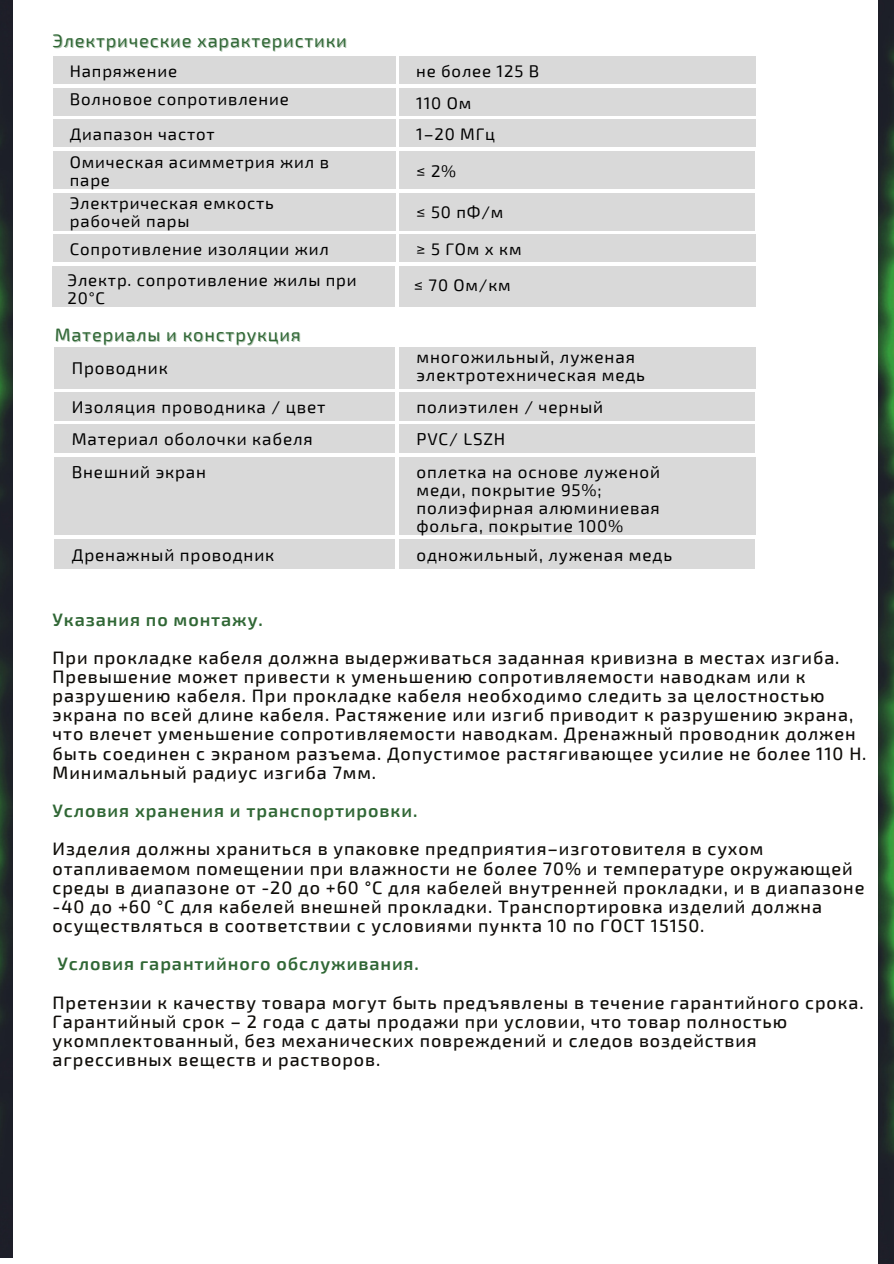
<style>
.page{position:relative;width:894px;height:1264px;background:#fff}
.page>*{position:absolute;margin:0;border:0;box-sizing:border-box;transform-origin:0 0}
.t1{font:500 18px/19.2px "Exo 2";letter-spacing:.05em;color:#0f0d09}
.t2{font:600 18px "Exo 2";letter-spacing:.05em;color:#306735}
.t3{font:18px "Exo 2";letter-spacing:.05em;color:#306735}
.t4{font:16.95px/18px "Exo 2";letter-spacing:.05em;color:#000}
.t5{font:16.8px/17.7px "Exo 2";letter-spacing:.05em;color:#000}
.t6{font:16.8px "Exo 2";letter-spacing:.185em;color:#000}
</style>
<div class="page">
<img style="left:878px;top:0;width:15px;height:1263px">
<div style="left:53px;top:56px;width:342px;height:27px;background:#d9d9d9"></div>
<div style="left:53px;top:88px;width:342px;height:27px;background:#d9d9d9"></div>
<div style="left:53px;top:120px;width:342px;height:27px;background:#d9d9d9"></div>
<div style="left:53px;top:152px;width:342px;height:37px;background:#d9d9d9"></div>
<div style="left:53px;top:193px;width:342px;height:37px;background:#d9d9d9"></div>
<div style="left:53px;top:234px;width:342px;height:27px;background:#d9d9d9"></div>
<div style="left:399px;top:56px;width:356px;height:27px;background:#d9d9d9"></div>
<div style="left:399px;top:88px;width:356px;height:27px;background:#d9d9d9"></div>
<div style="left:399px;top:120px;width:356px;height:27px;background:#d9d9d9"></div>
<div style="left:399px;top:152px;width:356px;height:37px;background:#d9d9d9"></div>
<div style="left:399px;top:193px;width:356px;height:37px;background:#d9d9d9"></div>
<div style="left:399px;top:234px;width:356px;height:27px;background:#d9d9d9"></div>
<img style="left:0;top:0;width:13px;height:1257px">
<div style="left:399px;top:347px;width:356px;height:41px;background:#d9d9d9"></div>
<div style="left:55px;top:347px;width:340px;height:41px;background:#d9d9d9"></div>
<div style="left:55px;top:393px;width:340px;height:28px;background:#d9d9d9"></div>
<div style="left:55px;top:425px;width:340px;height:28px;background:#d9d9d9"></div>
<div style="left:55px;top:457px;width:340px;height:78px;background:#d9d9d9"></div>
<div style="left:55px;top:539px;width:340px;height:30px;background:#d9d9d9"></div>
<div style="left:399px;top:393px;width:356px;height:28px;background:#d9d9d9"></div>
<div style="left:399px;top:425px;width:356px;height:28px;background:#d9d9d9"></div>
<div style="left:399px;top:457px;width:356px;height:78px;background:#d9d9d9"></div>
<div style="left:399px;top:539px;width:356px;height:30px;background:#d9d9d9"></div>
<div style="left:53px;top:266px;width:342px;height:40px;background:#d9d9d9"></div>
<div style="left:399px;top:266px;width:355px;height:40px;background:#d9d9d9"></div>
<p class="t3" style="left:53px;top:29px;width:296px">Электрические характеристики</p>
<p class="t5" style="left:70px;top:61px;width:109px">Напряжение</p>
<p class="t5" style="left:70px;top:89px;width:220px">Волновое сопротивление</p>
<p class="t5" style="left:70px;top:124px;width:146px">Диапазон частот</p>
<p class="t5" style="left:70px;top:153px;width:260px">Омическая асимметрия жил в паре</p>
<p class="t5" style="left:70px;top:194px;width:205px">Электрическая емкость рабочей пары</p>
<p class="t5" style="left:70px;top:239px;width:260px">Сопротивление изоляции жил</p>
<p class="t5" style="left:416px;top:61px;width:124px">не более 125 В</p>
<p class="t5" style="left:416px;top:93px;width:57px">110 Ом</p>
<p class="t5" style="left:416px;top:124px;width:80px">1–20 МГц</p>
<p class="t5" style="left:416px;top:161px;width:42px">≤ 2%</p>
<p class="t5" style="left:416px;top:203px;width:89px">≤ 50 пФ/м</p>
<p class="t6" style="left:416px;top:238px;width:107px">≥5ГОмхкм</p>
<p class="t5" style="left:67px;top:271px;width:290px">Электр. сопротивление жилы при<br>20°С</p>
<p class="t5" style="left:413px;top:275px;width:98px">≤ 70 Ом/км</p>
<p class="t3" style="left:55px;top:323px;width:247px">Материалы и конструкция</p>
<p class="t4" style="left:72px;top:351px;width:97px">Проводник</p>
<p class="t4" style="left:72px;top:393px;width:217px">Изоляция проводоников</p>
<p class="t4" style="left:72px;top:429px;width:242px">Материал оболочки кабеля</p>
<p class="t4" style="left:72px;top:462px;width:136px">Внешний экран</p>
<p class="t4" style="left:72px;top:358px;width:97px">Проводник</p>
<p class="t4" style="left:72px;top:397px;width:255px">Изоляция проводника / цвет</p>
<p class="t4" style="left:72px;top:545px;width:204px">Дренажный проводник</p>
<p class="t4" style="left:416px;top:347px;width:230px">многожильный, луженая электротехническая медь</p>
<p class="t4" style="left:416px;top:397px;width:188px">полиэтилен / черный</p>
<p class="t4" style="left:416px;top:429px;width:90px">PVC/ LSZH</p>
<p class="t4" style="left:416px;top:462px;width:245px">оплетка на основе луженой меди, покрытие 95%; полиэфирная алюминиевая фольга, покрытие 100%</p>
<p class="t4" style="left:416px;top:545px;width:257px">одножильный, луженая медь</p>
<p class="t2" style="left:53px;top:607px;width:212px">Указания по монтажу.</p>
<p class="t1" style="left:53px;top:647px;width:815px">При прокладке кабеля должна выдерживаться заданная кривизна в местах изгиба.<br>Превышение может привести к уменьшению сопротивляемости наводкам или к разрушению кабеля. При прокладке кабеля необходимо следить за целостностью экрана по всей длине кабеля. Растяжение или изгиб приводит к разрушению экрана, что влечет уменьшение сопротивляемости наводкам. Дренажный проводник должен быть соединен с экраном разъема. Допустимое растягивающее усилие не более 110 H.<br>Минимальный радиус изгиба 7мм.</p>
<p class="t2" style="left:53px;top:799px;width:366px">Условия хранения и транспортировки.</p>
<p class="t1" style="left:53px;top:838px;width:813px">Изделия должны храниться в упаковке предприятия–изготовителя в сухом отапливаемом помещении при влажности не более 70% и температуре окружающей среды в диапазоне от -20 до +60 °С для кабелей внутренней прокладки, и в диапазоне -40 до +60 °С для кабелей внешней прокладки. Транспортировка изделий должна осуществляться в соответствии с условиями пункта 10 по ГОСТ 15150.</p>
<p class="t2" style="left:57px;top:952px;width:363px">Условия гарантийного обслуживания.</p>
<p class="t1" style="left:53px;top:991px;width:812px">Претензии к качеству товара могут быть предъявлены в течение гарантийного срока.<br>Гарантийный срок – 2 года с даты продажи при условии, что товар полностью укомплектованный, без механических повреждений и следов воздействия агрессивных веществ и растворов.</p>
</div>
